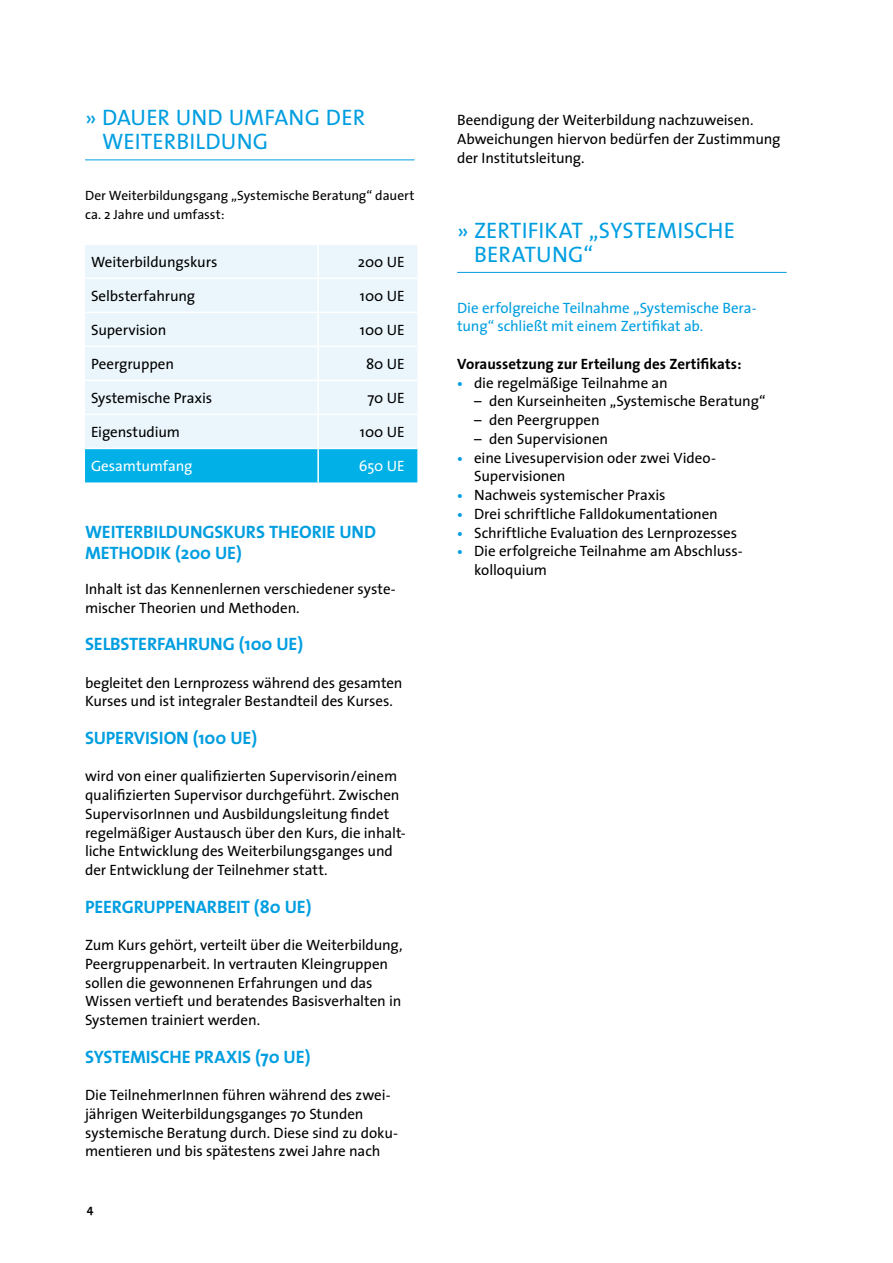
<style>
.page{position:relative;width:893px;height:1263px;background:#fff}
.page>*{position:absolute;margin:0;border:0;box-sizing:border-box;transform-origin:0 0}
.t1{font:22.5px/24px "The Sans";letter-spacing:.01em;color:#009ee0}
.Subhead_blue__3__Ebe{font:700 18px/21px "The Sans";letter-spacing:-.005em;color:#009ee0}
.Fließtext{font:15px/18.8px "The Sans";letter-spacing:-.005em;color:#000}
.Auszeichnung_blue{font:15px/18.8px "The Sans";letter-spacing:-.005em;color:#009ee0}
.Fließtext-2{font:700 15px "The Sans";color:#000}
.t2{font:15px "The Sans";letter-spacing:-.005em;color:#fff}
.Fließtext-3{font:13.5px/18.8px "The Sans";letter-spacing:-.005em;color:#000}
.t3{font:700 12px "The Sans";color:#000}
.s1{font-weight:700;font-size:13.5px;color:#009ee0}
</style>
<div class="page">
<hr style="left:85px;top:160px;width:330px;height:1px;background:#009ee0">
<div style="left:85px;top:245px;width:332px;height:203px;background:#ebf6fc"></div>
<div style="left:85px;top:449px;width:332px;height:33px;background:#00b0e6"></div>
<hr style="left:317px;top:449px;width:2px;height:33px;background:#fff">
<hr style="left:317px;top:245px;width:2px;height:33px;background:#fff">
<hr style="left:85px;top:278px;width:233px;height:1px;background:#fff">
<hr style="left:318px;top:278px;width:99px;height:1px;background:#fff">
<hr style="left:317px;top:279px;width:2px;height:33px;background:#fff">
<hr style="left:317px;top:313px;width:2px;height:33px;background:#fff">
<hr style="left:85px;top:346px;width:233px;height:1px;background:#fff">
<hr style="left:318px;top:346px;width:99px;height:1px;background:#fff">
<hr style="left:317px;top:347px;width:2px;height:33px;background:#fff">
<hr style="left:317px;top:381px;width:2px;height:33px;background:#fff">
<hr style="left:85px;top:414px;width:233px;height:1px;background:#fff">
<hr style="left:318px;top:414px;width:99px;height:1px;background:#fff">
<hr style="left:317px;top:415px;width:2px;height:33px;background:#fff">
<hr style="left:85px;top:380px;width:233px;height:1px;background:#fff">
<hr style="left:318px;top:380px;width:99px;height:1px;background:#fff">
<hr style="left:85px;top:312px;width:233px;height:1px;background:#fff">
<hr style="left:318px;top:312px;width:99px;height:1px;background:#fff">
<hr style="left:457px;top:272px;width:330px;height:1px;background:#009ee0">
<p class="t1" style="left:102px;top:105px;width:265px;text-indent:-17px">» DAUER UND UMFANG DER<br>WEITERBILDUNG</p>
<p class="Fließtext-3" style="left:85px;top:186px;width:331px">Der Weiterbildungsgang „Systemische Beratung“ dauert ca. 2 Jahre und umfasst:</p>
<p class="Fließtext" style="left:91px;top:252px;width:128px">Weiterbildungskurs</p>
<p class="Fließtext" style="left:358px;top:252px;width:48px">200 UE</p>
<p class="Fließtext" style="left:91px;top:286px;width:106px">Selbsterfahrung</p>
<p class="Fließtext" style="left:360px;top:286px;width:46px">100 UE</p>
<p class="Fließtext" style="left:91px;top:320px;width:77px">Supervision</p>
<p class="Fließtext" style="left:360px;top:320px;width:46px">100 UE</p>
<p class="Fließtext" style="left:91px;top:354px;width:84px">Peergruppen</p>
<p class="Fließtext" style="left:366px;top:354px;width:40px">80 UE</p>
<p class="Fließtext" style="left:91px;top:388px;width:123px">Systemische Praxis</p>
<p class="Fließtext" style="left:367px;top:388px;width:39px">70 UE</p>
<p class="Fließtext" style="left:91px;top:422px;width:91px">Eigenstudium</p>
<p class="Fließtext" style="left:360px;top:422px;width:46px">100 UE</p>
<p class="t2" style="left:91px;top:453px;width:103px">Gesamtumfang</p>
<p class="t2" style="left:359px;top:453px;width:47px">650 UE</p>
<p class="Subhead_blue__3__Ebe" style="left:85px;top:521px;width:292px">WEITERBILDUNGSKURS THEORIE UND<br>METHODIK (200 UE)</p>
<p class="Fließtext" style="left:85px;top:579px;width:311px">Inhalt ist das Kennenlernen verschiedener syste&shy;mischer Theorien und Methoden.</p>
<p class="Subhead_blue__3__Ebe" style="left:85px;top:633px;width:220px">SELBSTERFAHRUNG (100 UE)</p>
<p class="Fließtext" style="left:85px;top:673px;width:319px">begleitet den Lernprozess während des gesamten<br>Kurses und ist integraler Bestandteil des Kurses.</p>
<p class="Subhead_blue__3__Ebe" style="left:85px;top:727px;width:174px">SUPERVISION (100 UE)</p>
<p class="Fließtext" style="left:85px;top:766px;width:321px">wird von einer qualifizierten Supervisorin/einem qualifizierten Supervisor durchgeführt. Zwischen SupervisorInnen und Ausbildungsleitung findet regelmäßiger Austausch über den Kurs, die inhalt&shy;liche Entwicklung des Weiterbilungsganges und der Entwicklung der Teilnehmer statt.</p>
<p class="Subhead_blue__3__Ebe" style="left:85px;top:896px;width:228px">PEERGRUPPENARBEIT (80 UE)</p>
<p class="Fließtext" style="left:85px;top:935px;width:319px">Zum Kurs gehört, verteilt über die Weiterbildung, Peergruppenarbeit. In vertrauten Kleingruppen sollen die gewonnenen Erfahrungen und das Wissen vertieft und beratendes Basisverhalten in Systemen trainiert werden.</p>
<p class="Subhead_blue__3__Ebe" style="left:85px;top:1046px;width:227px">SYSTEMISCHE PRAXIS (70 UE)</p>
<p class="Fließtext" style="left:85px;top:1085px;width:313px">Die TeilnehmerInnen führen während des zwei&shy;jährigen Weiterbildungsganges 70 Stunden systemische Beratung durch. Diese sind zu doku&shy;mentieren und bis spätestens zwei Jahre nach</p>
<p class="t3" style="left:87px;top:1198px;width:8px">4</p>
<p class="Fließtext" style="left:457px;top:110px;width:325px">Beendigung der Weiterbildung nachzuweisen.<br>Abweichungen hiervon bedürfen der Zustimmung der Institutsleitung.</p>
<p class="t1" style="left:474px;top:217px;width:262px;text-indent:-17px">» ZERTIFIKAT „SYSTEMISCHE<br>BERATUNG“</p>
<p class="Auszeichnung_blue" style="left:457px;top:298px;width:301px">Die erfolgreiche Teilnahme „Systemische Bera&shy;tung“ schließt mit einem Zertifikat ab.</p>
<p class="Fließtext-2" style="left:457px;top:351px;width:286px">Voraussetzung zur Erteilung des Zertifikats:</p>
<p class="Fließtext" style="left:457px;top:373px;width:212px"><span class="s1">•</span> die regelmäßige Teilnahme an</p>
<p class="Fließtext" style="left:474px;top:391px;width:293px">– den Kurseinheiten „Systemische Beratung“</p>
<p class="Fließtext" style="left:474px;top:410px;width:127px">– den Peergruppen</p>
<p class="Fließtext" style="left:474px;top:429px;width:136px">– den Supervisionen</p>
<p class="Fließtext" style="left:474px;top:448px;width:243px;text-indent:-17px"><span class="s1">•</span> eine Livesupervision oder zwei Video-<br>Supervisionen</p>
<p class="Fließtext" style="left:457px;top:485px;width:210px"><span class="s1">•</span> Nachweis systemischer Praxis</p>
<p class="Fließtext" style="left:457px;top:504px;width:262px"><span class="s1">•</span> Drei schriftliche Falldokumentationen</p>
<p class="Fließtext" style="left:457px;top:523px;width:281px"><span class="s1">•</span> Schriftliche Evaluation des Lernprozesses</p>
<p class="Fließtext" style="left:474px;top:541px;width:269px;text-indent:-17px"><span class="s1">•</span> Die erfolgreiche Teilnahme am Abschluss&shy;kolloquium</p>
</div>
